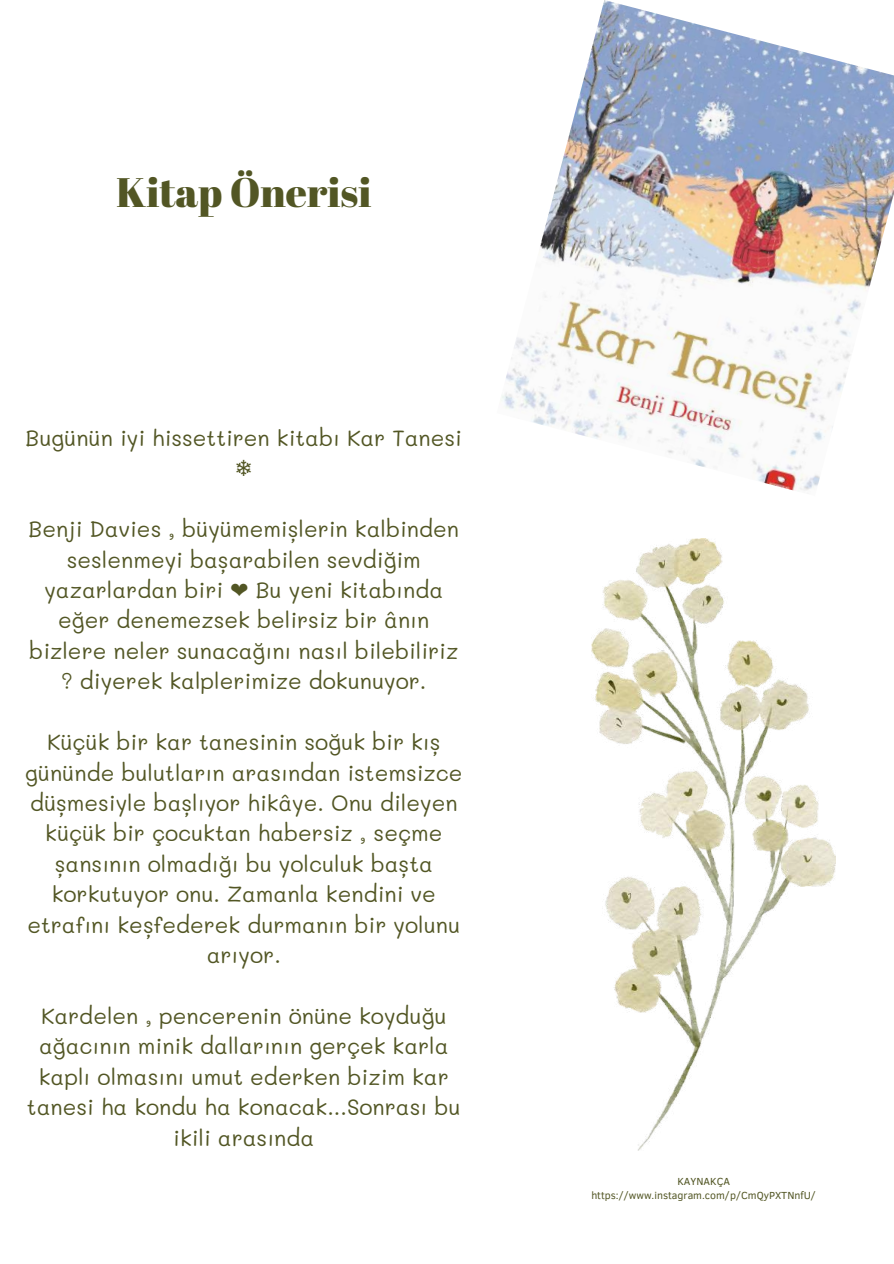
<style>
.page{position:relative;width:894px;height:1264px;background:#fff}
.page>*{position:absolute;margin:0;border:0;box-sizing:border-box;transform-origin:0 0}
.t1{font:41.1px "Abril Fatface";color:#525624}
.t2{font:22.05px/30.5px "Mali";color:#525624;text-align:center}
.t3{font:22.05px "DejaVu Sans";color:#525624}
.t4{font:10.5px/14px "Clear Sans";color:#525624;text-align:center}
.s1{font-family:"DejaVu Sans"}
</style>
<div class="page">
<img style="left:591px;top:538px;width:244px;height:612px">
<img style="left:502px;top:0;width:391px;height:491px">
<h1 class="t1" style="left:116px;top:164px;width:252px">Kitap Önerisi</h1>
<p class="t2" style="left:26px;top:422px;width:438px">Bugünün iyi hissettiren kitabı Kar Tanesi</p>
<p class="t3" style="left:234px;top:456px;width:20px">❄</p>
<p class="t2" style="left:29px;top:513px;width:432px">Benji Davies , büyümemișlerin kalbinden seslenmeyi bașarabilen sevdiğim yazarlardan biri <span class="s1">❤</span> Bu yeni kitabında eğer denemezsek belirsiz bir ânın bizlere neler sunacağını nasıl bilebiliriz ? diyerek kalplerimize dokunuyor.</p>
<p class="t2" style="left:25px;top:726px;width:439px">Küçük bir kar tanesinin soğuk bir kıș gününde bulutların arasından istemsizce düșmesiyle bașlıyor hikâye. Onu dileyen küçük bir çocuktan habersiz , seçme șansının olmadığı bu yolculuk bașta korkutuyor onu. Zamanla kendini ve etrafını keșfederek durmanın bir yolunu arıyor.</p>
<p class="t2" style="left:27px;top:999px;width:435px">Kardelen , pencerenin önüne koyduğu ağacının minik dallarının gerçek karla kaplı olmasını umut ederken bizim kar tanesi ha kondu ha konacak...Sonrası bu ikili arasında</p>
<p class="t4" style="left:591px;top:1173px;width:226px">KAYNAKÇA https://www.instagram.com/p/CmQyPXTNnfU/</p>
</div>
